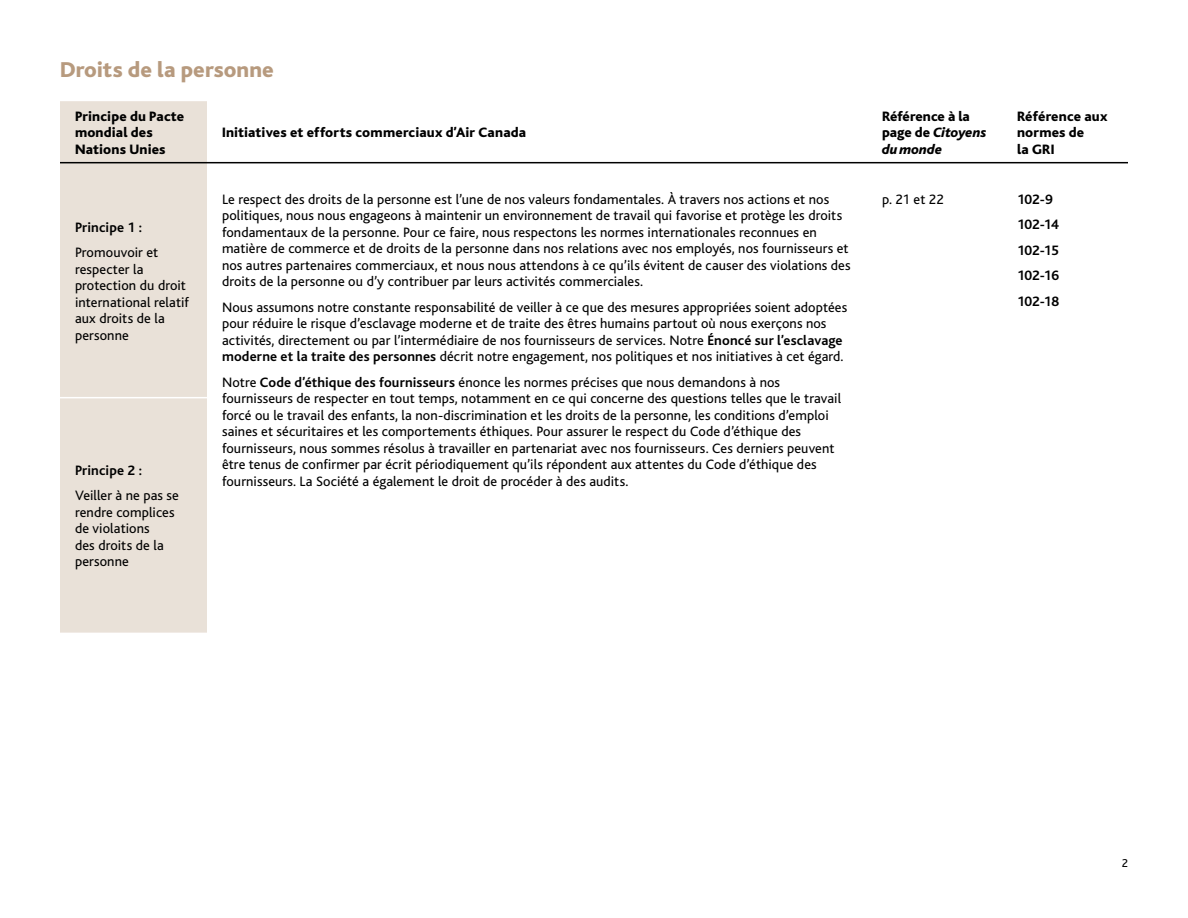
<style>
.page{position:relative;width:1188px;height:918px;background:#fff}
.page>*{position:absolute;margin:0;border:0;box-sizing:border-box;transform-origin:0 0}
.t1{font:800 22.5px "Bliss";letter-spacing:.005em;color:#b79a7e}
.t2{font:14.25px/16.5px "Bliss";letter-spacing:.005em;color:#000}
.t3{font:800 14.25px/16.5px "Bliss";letter-spacing:.01em;color:#000}
.t4{font:700 14.25px/25.5px "Bliss";color:#000}
.t5{font:12px "Bliss";color:#000}
.s1{font-weight:700}
.s2{font-style:italic}
</style>
<div class="page">
<div style="left:60px;top:101px;width:147px;height:532px;background:#e9e1d8"></div>
<hr style="left:60px;top:162px;width:147px;height:1px;background:#000">
<hr style="left:207px;top:162px;width:660px;height:1px;background:#000">
<hr style="left:867px;top:162px;width:135px;height:1px;background:#000">
<hr style="left:1002px;top:162px;width:126px;height:1px;background:#000">
<hr style="left:60px;top:397px;width:147px;height:1px;background:#fff">
<h1 class="t1" style="left:60px;top:58px;width:215px">Droits de la personne</h1>
<p class="t3" style="left:75px;top:108px;width:111px">Principe du Pacte mondial des<br>Nations Unies</p>
<p class="t3" style="left:222px;top:125px;width:306px">Initiatives et efforts commerciaux d’Air Canada</p>
<p class="t4" style="left:75px;top:215px;width:68px">Principe 1 :</p>
<p class="t2" style="left:75px;top:244px;width:115px">Promouvoir et respecter la protection du droit international relatif aux droits de la personne</p>
<p class="t4" style="left:75px;top:458px;width:68px">Principe 2 :</p>
<p class="t2" style="left:75px;top:488px;width:106px">Veiller à ne pas se rendre complices de violations<br>des droits de la personne</p>
<p class="t2" style="left:222px;top:191px;width:630px">Le respect des droits de la personne est l’une de nos valeurs fondamentales. À travers nos actions et nos politiques, nous nous engageons à maintenir un environnement de travail qui favorise et protège les droits fondamentaux de la personne. Pour ce faire, nous respectons les normes internationales reconnues en matière de commerce et de droits de la personne dans nos relations avec nos employés, nos fournisseurs et nos autres partenaires commerciaux, et nous nous attendons à ce qu’ils évitent de causer des violations des droits de la personne ou d’y contribuer par leurs activités commerciales.</p>
<p class="t2" style="left:222px;top:299px;width:627px">Nous assumons notre constante responsabilité de veiller à ce que des mesures appropriées soient adoptées pour réduire le risque d’esclavage moderne et de traite des êtres humains partout où nous exerçons nos activités, directement ou par l’intermédiaire de nos fournisseurs de services. Notre <span class="s1">Énoncé sur l’esclavage moderne et la traite des personnes</span> décrit notre engagement, nos politiques et nos initiatives à cet égard.</p>
<p class="t2" style="left:222px;top:374px;width:621px">Notre <span class="s1">Code d’éthique des fournisseurs</span> énonce les normes précises que nous demandons à nos fournisseurs de respecter en tout temps, notamment en ce qui concerne des questions telles que le travail forcé ou le travail des enfants, la non-discrimination et les droits de la personne, les conditions d’emploi saines et sécuritaires et les comportements éthiques. Pour assurer le respect du Code d’éthique des fournisseurs, nous sommes résolus à travailler en partenariat avec nos fournisseurs. Ces derniers peuvent être tenus de confirmer par écrit périodiquement qu’ils répondent aux attentes du Code d’éthique des fournisseurs. La Société a également le droit de procéder à des audits.</p>
<p class="t3" style="left:882px;top:108px;width:106px">Référence à la page de <span class="s2">Citoyens du monde</span></p>
<p class="t3" style="left:1017px;top:108px;width:92px">Référence aux normes de<br>la GRI</p>
<p class="t2" style="left:882px;top:191px;width:63px">p. 21 et 22</p>
<p class="t4" style="left:1017px;top:186px;width:44px">102-9<br>102-14<br>102-15<br>102-16<br>102-18</p>
<p class="t5" style="left:1122px;top:857px;width:8px">2</p>
</div>
